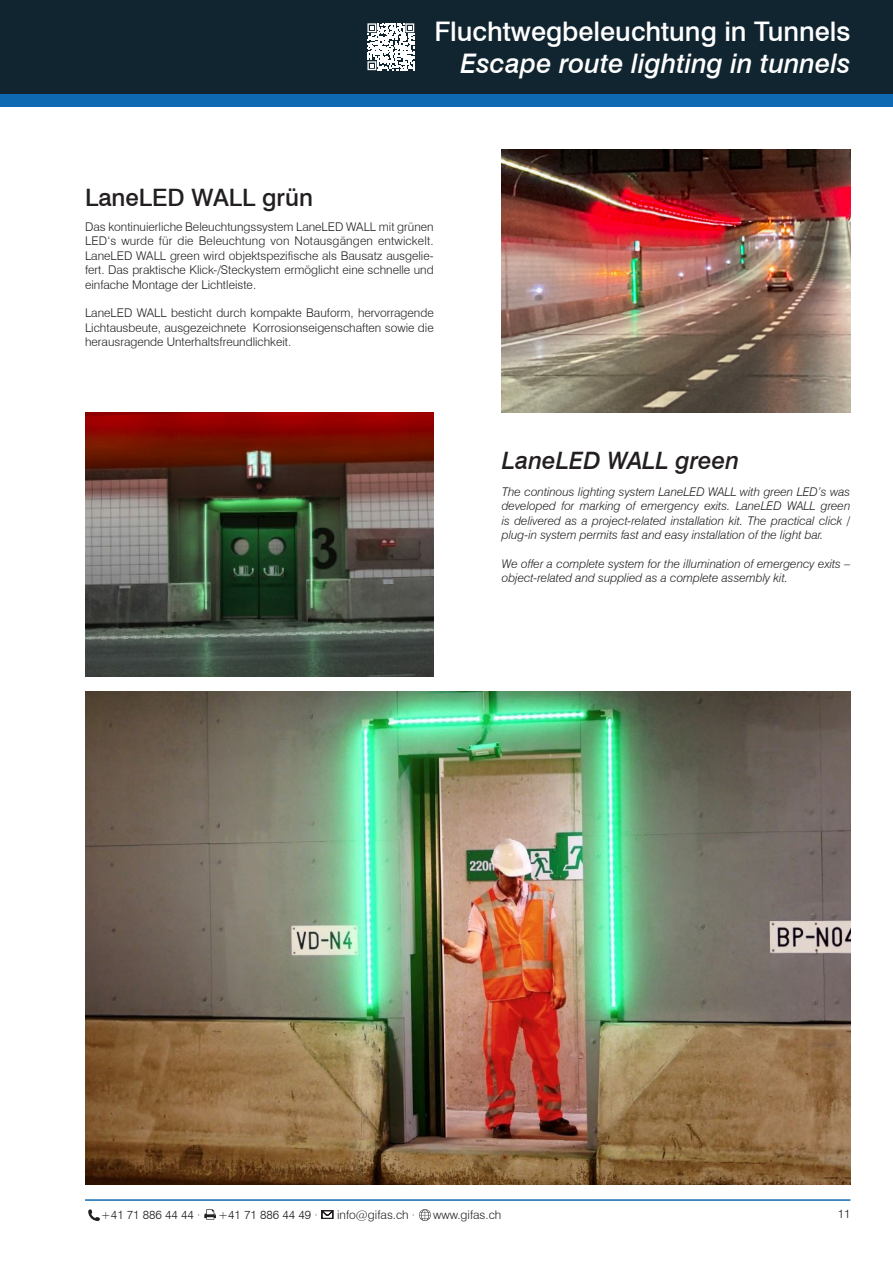
<style>
.page{position:relative;width:893px;height:1263px;background:#fff}
.page>*{position:absolute;margin:0;border:0;box-sizing:border-box;transform-origin:0 0}
.t1{font:500 27px "Swiss 721 BT";color:#fff}
.t2{font:italic 500 27px "Swiss 721 BT";color:#fff}
.t3{font:italic 500 24px "Swiss 721 BT";color:#231f20}
.t4{font:500 24px "Swiss 721 BT";color:#231f20}
.t5{font:300 12px/14.4px "Swiss 721 BT";color:#231f20;text-align:justify}
.t6{font:italic 300 12px/14.4px "Swiss 721 BT";color:#231f20;text-align:justify}
</style>
<div class="page">
<img style="left:85px;top:691px;width:765px;height:493px">
<img style="left:85px;top:412px;width:349px;height:264px">
<img style="left:502px;top:150px;width:348px;height:262px">
<div style="left:0;top:89px;width:893px;height:17px;background:#0f69b2"></div>
<div style="left:0;top:0;width:893px;height:94px;background:#112530"></div>
<hr style="left:85px;top:1199px;width:765px;height:2px;background:#0f69b2">
<svg style="left:88px;top:1209px;width:12px;height:12px"></svg>
<svg style="left:204px;top:1209px;width:12px;height:11px"></svg>
<svg style="left:322px;top:1210px;width:11px;height:9px"></svg>
<svg style="left:419px;top:1209px;width:12px;height:12px"></svg>
<svg style="left:367px;top:23px;width:47px;height:47px"></svg>
<h2 class="t4" style="left:85px;top:183px;width:229px">LaneLED WALL grün</h2>
<h1 class="t1" style="left:434px;top:15px;width:418px">Fluchtwegbeleuchtung in Tunnels</h1>
<h1 class="t2" style="left:460px;top:47px;width:391px">Escape route lighting in tunnels</h1>
<p class="t5" style="left:85px;top:219px;width:350px">Das kontinuierliche Beleuchtungssystem LaneLED WALL mit grünen LED‘s wurde für die Beleuchtung von Notausgängen entwickelt.<br>LaneLED WALL green wird objektspezifische als Bausatz ausgelie&shy;fert. Das praktische Klick-/Steckystem ermöglicht eine schnelle und einfache Montage der Lichtleiste.</p>
<p class="t5" style="left:85px;top:306px;width:350px">LaneLED WALL besticht durch kompakte Bauform, hervorragende Lichtausbeute, ausgezeichnete Korrosionseigenschaften sowie die herausragende Unterhaltsfreundlichkeit.</p>
<h2 class="t3" style="left:502px;top:446px;width:239px">LaneLED WALL green</h2>
<p class="t6" style="left:502px;top:484px;width:350px">The continous lighting system LaneLED WALL with green LED’s was developed for marking of emergency exits. LaneLED WALL green is delivered as a project-related installation kit. The practical click / plug-in system permits fast and easy installation of the light bar.</p>
<p class="t6" style="left:502px;top:556px;width:350px">We offer a complete system for the illumination of emergency exits – object-related and supplied as a complete assembly kit.</p>
<p class="t5" style="left:101px;top:1207px;width:101px">+41 71 886 44 44 ·</p>
<p class="t5" style="left:218px;top:1207px;width:101px">+41 71 886 44 49 ·</p>
<p class="t5" style="left:337px;top:1207px;width:80px">info@gifas.ch ·</p>
<p class="t5" style="left:433px;top:1207px;width:70px">www.gifas.ch</p>
<p class="t5" style="left:838px;top:1207px;width:14px">11</p>
</div>
